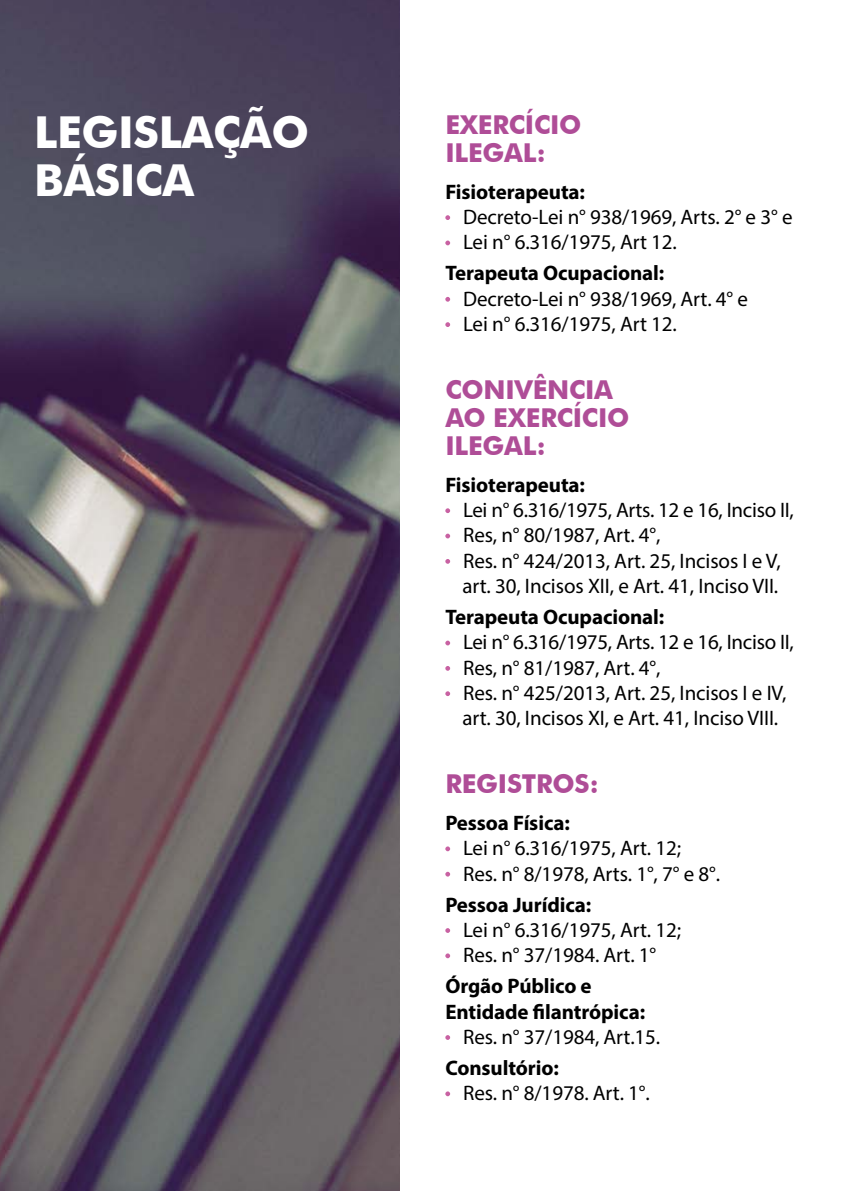
<style>
.page{position:relative;width:851px;height:1191px;background:#fff}
.page>*{position:absolute;margin:0;border:0;box-sizing:border-box;transform-origin:0 0}
.t1{font:700 44px/48px "Futura BT";letter-spacing:-.01em;color:#fff}
.t2{font:700 26px/28.2px "Futura BT";letter-spacing:-.01em;color:#af4d97}
.t3{font:21px/25.4px "Myriad Pro";letter-spacing:-.005em;color:#000}
.t4{font:700 21px/25.4px "Myriad Pro";letter-spacing:-.005em;color:#000}
</style>
<div class="page">
<img style="left:0;top:0;width:400px;height:1191px">
<svg style="left:445px;top:215px;width:5px;height:5px"></svg>
<svg style="left:445px;top:240px;width:5px;height:5px"></svg>
<svg style="left:445px;top:297px;width:5px;height:5px"></svg>
<svg style="left:445px;top:322px;width:5px;height:5px"></svg>
<svg style="left:445px;top:508px;width:5px;height:5px"></svg>
<svg style="left:445px;top:533px;width:5px;height:5px"></svg>
<svg style="left:445px;top:559px;width:5px;height:5px"></svg>
<svg style="left:445px;top:640px;width:5px;height:5px"></svg>
<svg style="left:445px;top:666px;width:5px;height:5px"></svg>
<svg style="left:445px;top:691px;width:5px;height:5px"></svg>
<svg style="left:445px;top:846px;width:5px;height:5px"></svg>
<svg style="left:445px;top:871px;width:5px;height:5px"></svg>
<svg style="left:445px;top:928px;width:5px;height:5px"></svg>
<svg style="left:445px;top:953px;width:5px;height:5px"></svg>
<svg style="left:445px;top:1035px;width:5px;height:5px"></svg>
<svg style="left:445px;top:1091px;width:5px;height:5px"></svg>
<h1 class="t1" style="left:34px;top:108px;width:277px">LEGISLAÇÃO<br>BÁSICA</h1>
<p class="t2" style="left:445px;top:110px;width:138px">EXERCÍCIO<br>ILEGAL:</p>
<p class="t4" style="left:445px;top:178px;width:141px">Fisioterapeuta:</p>
<p class="t3" style="left:463px;top:204px;width:331px">Decreto-Lei n° 938/1969, Arts. 2° e 3° e<br>Lei n° 6.316/1975, Art 12.</p>
<p class="t4" style="left:445px;top:260px;width:220px">Terapeuta Ocupacional:</p>
<p class="t3" style="left:463px;top:286px;width:286px">Decreto-Lei n° 938/1969, Art. 4° e<br>Lei n° 6.316/1975, Art 12.</p>
<p class="t2" style="left:445px;top:375px;width:185px">CONIVÊNCIA<br>AO EXERCÍCIO<br>ILEGAL:</p>
<p class="t4" style="left:445px;top:471px;width:141px">Fisioterapeuta:</p>
<p class="t3" style="left:462px;top:497px;width:333px">Lei n° 6.316/1975, Arts. 12 e 16, Inciso II, Res, n° 80/1987, Art. 4°,<br>Res. n° 424/2013, Art. 25, Incisos I e V, art. 30, Incisos XII, e Art. 41, Inciso VII.</p>
<p class="t4" style="left:445px;top:603px;width:220px">Terapeuta Ocupacional:</p>
<p class="t3" style="left:462px;top:629px;width:333px">Lei n° 6.316/1975, Arts. 12 e 16, Inciso II, Res, n° 81/1987, Art. 4°,<br>Res. n° 425/2013, Art. 25, Incisos I e IV, art. 30, Incisos XI, e Art. 41, Inciso VIII.</p>
<p class="t2" style="left:445px;top:769px;width:155px">REGISTROS:</p>
<p class="t4" style="left:445px;top:809px;width:126px">Pessoa Física:</p>
<p class="t3" style="left:463px;top:835px;width:258px">Lei n° 6.316/1975, Art. 12;<br>Res. n° 8/1978, Arts. 1°, 7° e 8°.</p>
<p class="t4" style="left:445px;top:891px;width:147px">Pessoa Jurídica:</p>
<p class="t3" style="left:463px;top:916px;width:219px">Lei n° 6.316/1975, Art. 12;<br>Res. n° 37/1984. Art. 1°</p>
<p class="t4" style="left:445px;top:972px;width:201px">Órgão Público e<br>Entidade filantrópica:</p>
<p class="t3" style="left:463px;top:1023px;width:199px">Res. n° 37/1984, Art.15.</p>
<p class="t4" style="left:445px;top:1054px;width:115px">Consultório:</p>
<p class="t3" style="left:463px;top:1080px;width:188px">Res. n° 8/1978. Art. 1°.</p>
</div>
